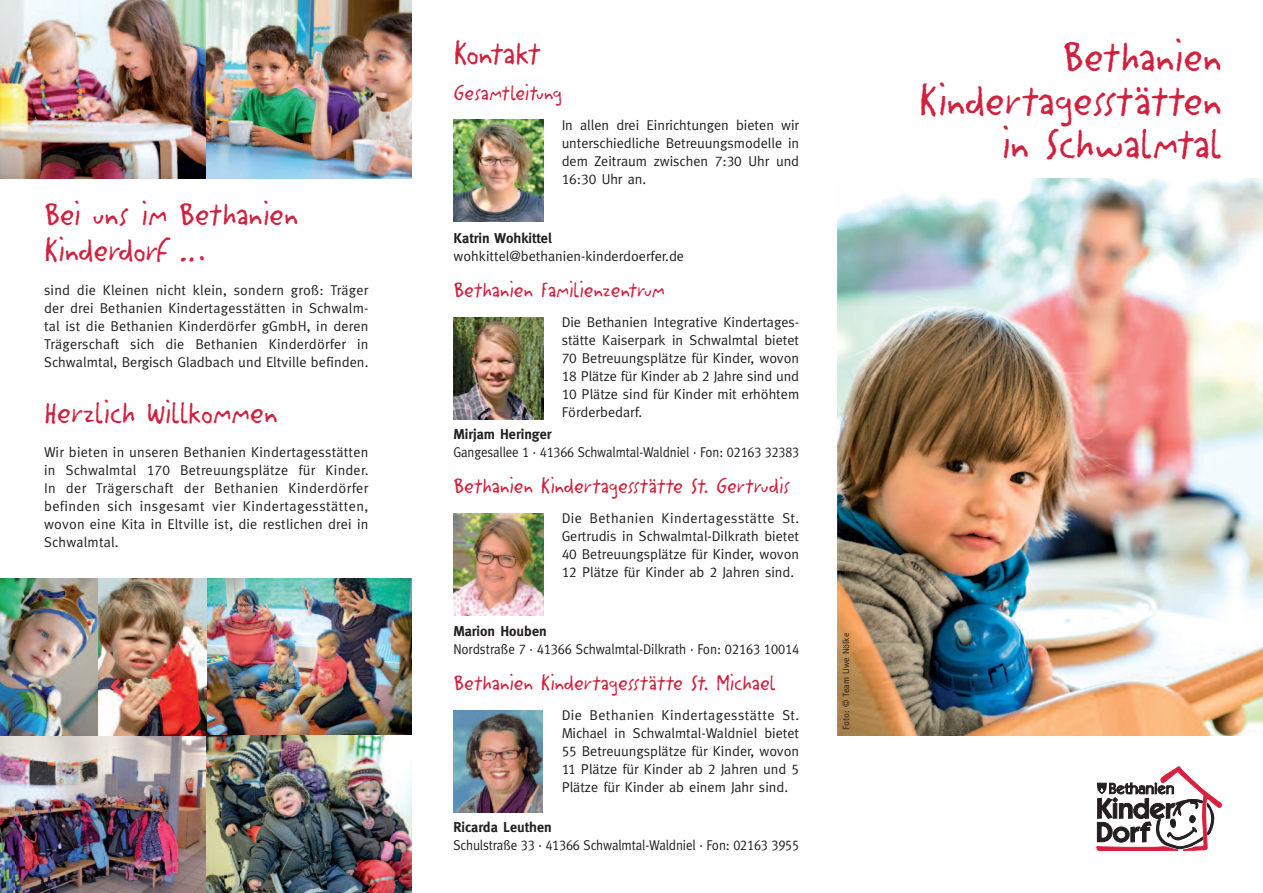
<style>
.page{position:relative;width:1263px;height:893px;background:#fff}
.page>*{position:absolute;margin:0;border:0;box-sizing:border-box;transform-origin:0 0}
.t1{font:48px/43.5px "Litterbox ICG";letter-spacing:-.02em;color:#d1213e;text-align:right}
.t2{font:36px/36px "Litterbox ICG";letter-spacing:-.02em;color:#d1213e}
.t3{font:36px "Litterbox ICG";letter-spacing:-.055em;color:#d1213e}
.t4{font:34.5px "Litterbox ICG";letter-spacing:-.02em;color:#d1213e}
.t5{font:24px "Litterbox ICG";letter-spacing:-.02em;color:#d1213e}
.t6{font:14.25px/18px "Meta";color:#231f20;text-align:justify}
.t7{font:14.25px/18px "Meta";color:#231f20;scale:.91 1}
.t8{font:14.25px/18px "Meta";color:#231f20;scale:.92 1}
.t9{font:14.25px/18px "Meta";color:#231f20;scale:.93 1}
.t10{font:700 14.25px "Meta";color:#231f20}
.t11{font:9px "Meta";color:#231f20}
.s1{font-family:"Meta Caps"}
.s2{font-weight:700}
</style>
<div class="page">
<svg style="left:1096px;top:767px;width:125px;height:84px"></svg>
<img style="left:838px;top:179px;width:425px;height:557px">
<img style="left:454px;top:120px;width:90px;height:101px">
<img style="left:0;top:578px;width:411px;height:315px">
<img style="left:0;top:0;width:411px;height:179px">
<img style="left:454px;top:317px;width:90px;height:102px">
<img style="left:454px;top:514px;width:90px;height:101px">
<img style="left:454px;top:710px;width:89px;height:102px">
<h2 class="t2" style="left:44px;top:199px;width:256px">Bei uns im Bethanien<br>Kinderdorf …</h2>
<p class="t6" style="left:44px;top:281px;width:326px">sind die Kleinen nicht klein, sondern groß: Träger der drei Bethanien Kindertagesstätten in Schwalm&shy;tal ist die Bethanien Kinderdörfer gGmbH, in deren Trägerschaft sich die Bethanien Kinderdörfer in Schwalmtal, Bergisch Gladbach und Eltville befinden.</p>
<h3 class="t4" style="left:44px;top:402px;width:236px">Herzlich Willkommen</h3>
<p class="t6" style="left:44px;top:443px;width:326px">Wir bieten in unseren Bethanien Kindertagesstätten in Schwalmtal <span class="s1">170</span> Betreuungsplätze für Kinder.<br>In der Trägerschaft der Bethanien Kinderdörfer befinden sich insgesamt vier Kindertagesstätten, wovon eine Kita in Eltville ist, die restlichen drei in Schwalmtal.</p>
<h2 class="t3" style="left:453px;top:43px;width:90px">Kontakt</h2>
<h3 class="t5" style="left:453px;top:86px;width:110px">Gesamtleitung</h3>
<p class="t6" style="left:562px;top:116px;width:239px">In allen drei Einrichtungen bieten wir unterschiedliche Betreuungsmodelle in dem Zeitraum zwischen <span class="s1">7:30</span> Uhr und <span class="s1">16:30</span> Uhr an.</p>
<p class="t10" style="left:453px;top:229px;width:100px">Katrin Wohkittel</p>
<p class="t6" style="left:453px;top:247px;width:232px">wohkittel@bethanien-kinderdoerfer.de</p>
<h3 class="t5" style="left:453px;top:282px;width:213px">Bethanien Familienzentrum</h3>
<p class="t6" style="left:562px;top:313px;width:239px">Die Bethanien Integrative Kindertages&shy;stätte Kaiserpark in Schwalmtal bietet <span class="s1">70</span> Betreuungsplätze für Kinder, wovon <span class="s1">18</span> Plätze für Kinder ab <span class="s1">2</span> Jahre sind und <span class="s1">10</span> Plätze sind für Kinder mit erhöhtem Förderbedarf.</p>
<p class="t7" style="left:453px;top:425px;width:381px"><span class="s2">Mirjam Heringer<br></span>Gangesallee <span class="s1">1</span> · <span class="s1">41366</span> Schwalmtal-Waldniel · Fon: <span class="s1">02163 32383</span></p>
<h3 class="t5" style="left:453px;top:479px;width:338px">Bethanien Kindertagesstätte St. Gertrudis</h3>
<p class="t6" style="left:562px;top:509px;width:239px">Die Bethanien Kindertagesstätte St.<br>Gertrudis in Schwalmtal-Dilkrath bietet <span class="s1">40</span> Betreuungsplätze für Kinder, wovon <span class="s1">12</span> Plätze für Kinder ab <span class="s1">2</span> Jahren sind.</p>
<p class="t9" style="left:453px;top:622px;width:373px"><span class="s2">Marion Houben<br></span>Nordstraße <span class="s1">7</span> · <span class="s1">41366</span> Schwalmtal-Dilkrath · Fon: <span class="s1">02163 10014</span></p>
<h3 class="t5" style="left:453px;top:675px;width:324px">Bethanien Kindertagesstätte St. Michael</h3>
<p class="t6" style="left:562px;top:706px;width:239px">Die Bethanien Kindertagesstätte St.<br>Michael in Schwalmtal-Waldniel bietet <span class="s1">55</span> Betreuungsplätze für Kinder, wovon <span class="s1">11</span> Plätze für Kinder ab <span class="s1">2</span> Jahren und <span class="s1">5<br></span>Plätze für Kinder ab einem Jahr sind.</p>
<p class="t8" style="left:453px;top:818px;width:377px"><span class="s2">Ricarda Leuthen<br></span>Schulstraße <span class="s1">33</span> · <span class="s1">41366</span> Schwalmtal-Waldniel · Fon: <span class="s1">02163 3955</span></p>
<p class="t11" style="left:841px;top:730px;width:99px;rotate:-90deg">Foto: © Team Uwe Nölke</p>
<h1 class="t1" style="left:919px;top:38px;width:305px">Bethanien<br>Kindertagesstätten in Schwalmtal</h1>
</div>
